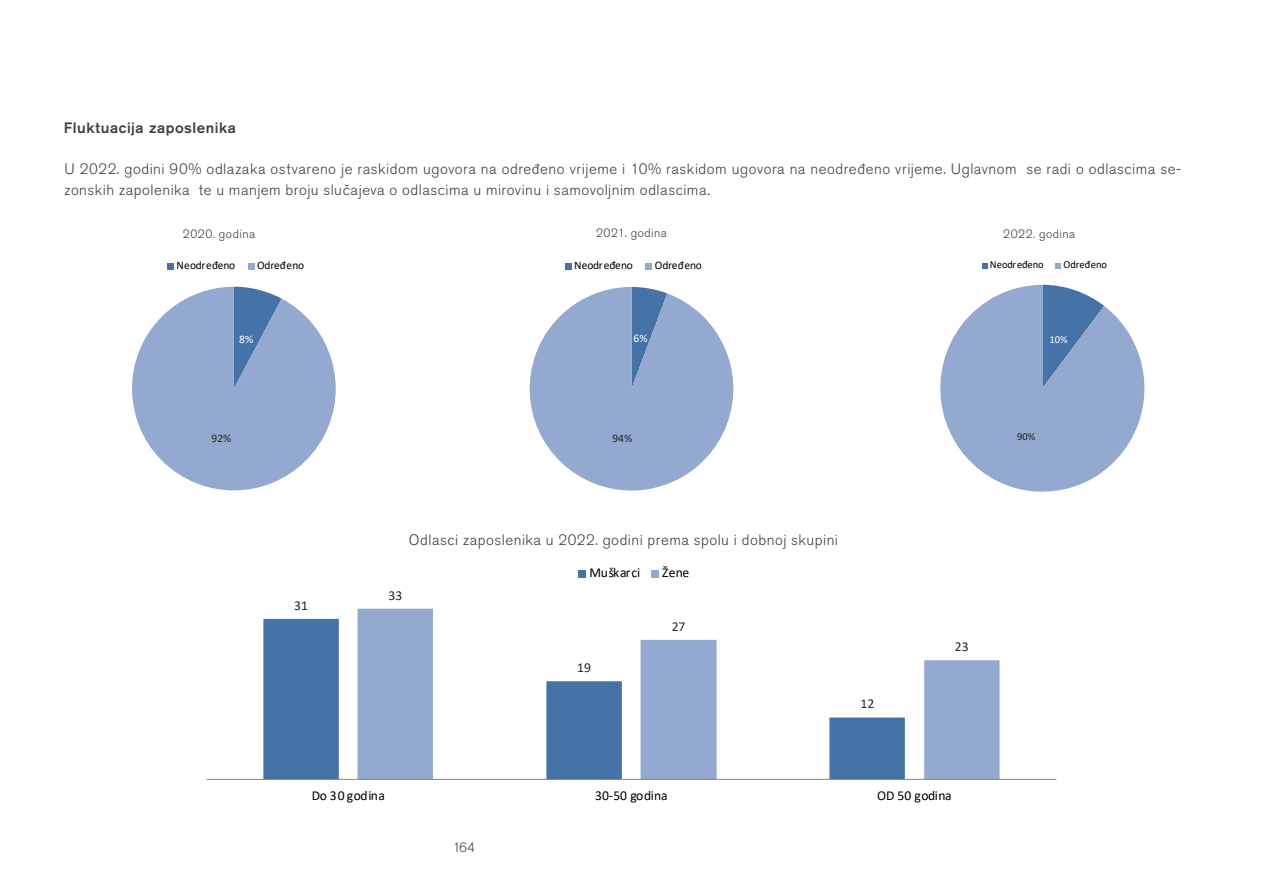
<style>
.page{position:relative;width:1263px;height:893px;background:#fff}
.page>*{position:absolute;margin:0;border:0;box-sizing:border-box;transform-origin:0 0}
.t1{font:300 15px/21px "Akzidenz Grotesk Pro";letter-spacing:.035em;color:#414042}
.t2{font:500 15px "Akzidenz Grotesk Pro";letter-spacing:.04em;color:#414042}
.t3{font:13.65px "Calibri";letter-spacing:-.005em;color:#000}
.t4{font:13.65px "Calibri";color:#262626}
.t5{font:13.65px "Calibri";letter-spacing:.03em;color:#000}
.t6{font:300 13.5px "Akzidenz Grotesk Pro";color:#394454}
.t7{font:300 12px "Akzidenz Grotesk Pro";letter-spacing:.04em;color:#414042}
.t8{font:11.55px "Calibri";color:#000}
.t9{font:11.55px "Calibri";color:#262626}
.t10{font:11.55px "Calibri";color:#fff}
.t11{font:11.4px "Calibri";color:#000}
.t12{font:11.4px "Calibri";color:#262626}
.t13{font:11.4px "Calibri";color:#fff}
.t14{font:10.65px "Calibri";color:#000}
.t15{font:10.65px "Calibri";color:#fff}
.t16{font:10.65px "Calibri";color:#262626}
</style>
<div class="page">
<svg style="left:263px;top:619px;width:94px;height:160px;fill:#4572a7"></svg>
<svg style="left:357px;top:609px;width:642px;height:170px"></svg>
<hr style="left:207px;top:779px;width:849px;height:1px;background:#868686">
<div style="left:579px;top:571px;width:7px;height:7px;background:#4572a7"></div>
<div style="left:651px;top:571px;width:8px;height:7px;background:#93a9cf"></div>
<svg style="left:132px;top:287px;width:204px;height:204px;fill:#93a9cf"></svg>
<div style="left:168px;top:263px;width:6px;height:7px;background:#4572a7"></div>
<div style="left:248px;top:263px;width:6px;height:7px;background:#93a9cf"></div>
<svg style="left:529px;top:287px;width:205px;height:204px;fill:#93a9cf"></svg>
<div style="left:565px;top:263px;width:6px;height:7px;background:#4572a7"></div>
<div style="left:645px;top:263px;width:7px;height:7px;background:#93a9cf"></div>
<svg style="left:940px;top:285px;width:205px;height:207px;fill:#93a9cf"></svg>
<svg style="left:982px;top:263px;width:5px;height:6px"></svg>
<svg style="left:1055px;top:263px;width:6px;height:6px"></svg>
<p class="t2" style="left:64px;top:118px;width:174px">Fluktuacija zaposlenika</p>
<p class="t1" style="left:65px;top:158px;width:1118px">U 2022. godini 90% odlazaka ostvareno je raskidom ugovora na određeno vrijeme i 10% raskidom ugovora na neodređeno vrijeme. Uglavnom se radi o odlascima se&shy;zonskih zapolenika te u manjem broju slučajeva o odlascima u mirovinu i samovoljnim odlascima.</p>
<p class="t7" style="left:183px;top:226px;width:74px">2020. godina</p>
<p class="t7" style="left:596px;top:225px;width:72px">2021. godina</p>
<p class="t7" style="left:1003px;top:226px;width:74px">2022. godina</p>
<p class="t11" style="left:177px;top:257px;width:60px">Neodređeno</p>
<p class="t11" style="left:257px;top:257px;width:49px">Određeno</p>
<p class="t8" style="left:574px;top:257px;width:60px">Neodređeno</p>
<p class="t8" style="left:655px;top:257px;width:49px">Određeno</p>
<p class="t14" style="left:990px;top:257px;width:55px">Neodređeno</p>
<p class="t14" style="left:1063px;top:257px;width:45px">Određeno</p>
<p class="t13" style="left:239px;top:331px;width:16px">8%</p>
<p class="t10" style="left:633px;top:330px;width:16px">6%</p>
<p class="t15" style="left:1049px;top:332px;width:20px">10%</p>
<p class="t12" style="left:212px;top:430px;width:21px">92%</p>
<p class="t9" style="left:612px;top:431px;width:21px">94%</p>
<p class="t16" style="left:1017px;top:429px;width:20px">90%</p>
<p class="t1" style="left:409px;top:529px;width:431px">Odlasci zaposlenika u 2022. godini prema spolu i dobnoj skupini</p>
<p class="t4" style="left:294px;top:596px;width:15px">31</p>
<p class="t4" style="left:389px;top:586px;width:15px">33</p>
<p class="t3" style="left:589px;top:563px;width:52px">Muškarci</p>
<p class="t3" style="left:662px;top:563px;width:29px">Žene</p>
<p class="t4" style="left:577px;top:658px;width:15px">19</p>
<p class="t4" style="left:672px;top:617px;width:15px">27</p>
<p class="t4" style="left:860px;top:694px;width:15px">12</p>
<p class="t4" style="left:955px;top:637px;width:15px">23</p>
<p class="t5" style="left:312px;top:786px;width:75px">Do 30 godina</p>
<p class="t3" style="left:595px;top:786px;width:74px">30-50 godina</p>
<p class="t3" style="left:877px;top:786px;width:76px">OD 50 godina</p>
<p class="t6" style="left:453px;top:839px;width:24px">164</p>
</div>
